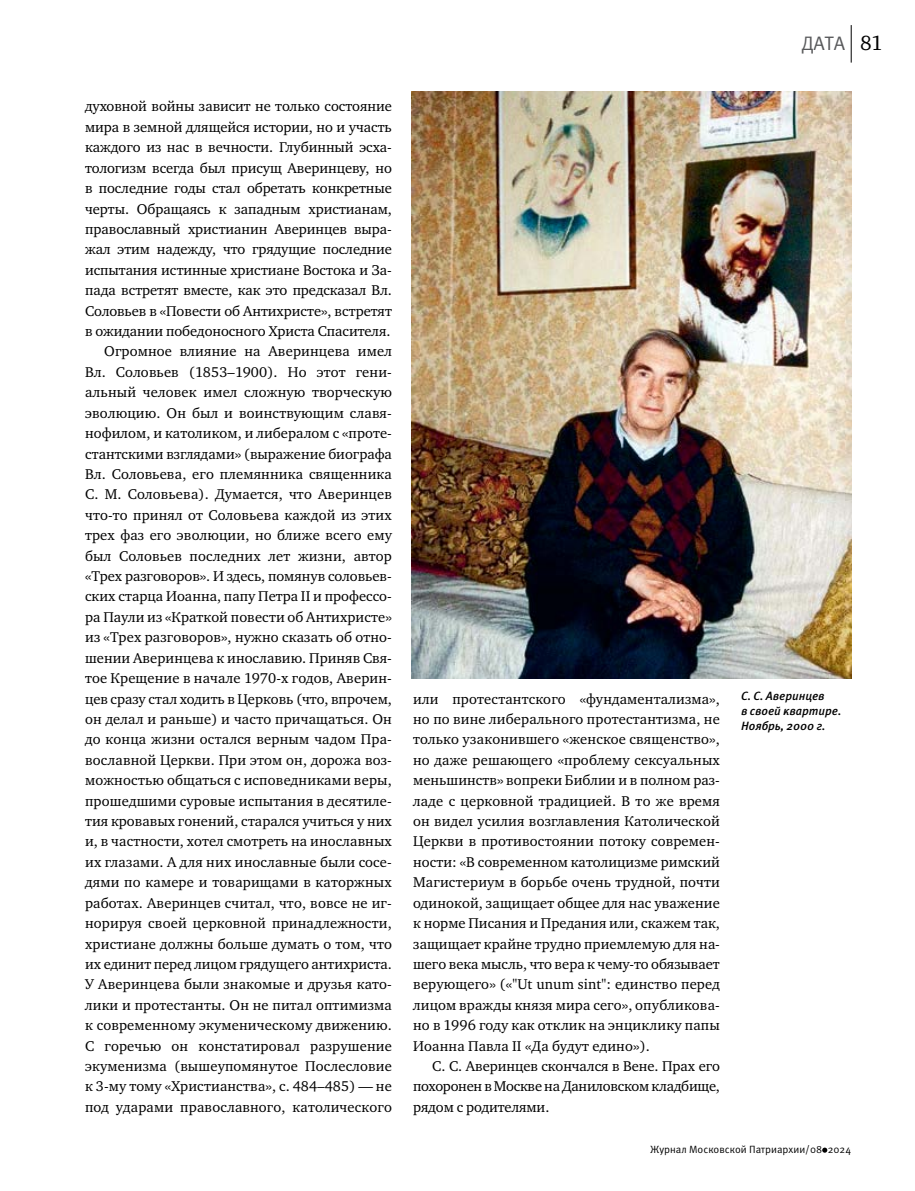
<style>
.page{position:relative;width:915px;height:1191px;background:#fff}
.page>*{position:absolute;margin:0;border:0;box-sizing:border-box;transform-origin:0 0}
.t1{font:19.5px "Meta Pro";color:#58595b}
.t2{font:14.55px/20.4px "Charter ITC";letter-spacing:.01em;color:#000;text-align:justify}
.t3{font:italic 500 12px/15px "Meta Pro";letter-spacing:-.005em;color:#000}
.t4{font:10.5px "Meta Pro";color:#000}
.s1{font-family:"Charter ITC";font-size:21px;color:#000}
</style>
<div class="page">
<svg style="left:822px;top:1147px;width:5px;height:5px"></svg>
<hr style="left:850px;top:25px;width:1px;height:38px;background:#000">
<img style="left:412px;top:91px;width:438px;height:587px">
<p class="t2" style="left:85px;top:96px;width:308px;text-align:right">духовной войны зависит не только состояние мира в земной длящейся истории, но и участь каждого из нас в вечности. Глубинный эсха&shy;тологизм всегда был присущ Аверинцеву, но в последние годы стал обретать конкретные черты. Обращаясь к западным христианам, православный христианин Аверинцев выра&shy;жал этим надежду, что грядущие последние испытания истинные христиане Востока и За&shy;пада встретят вместе, как это предсказал Вл.<br>Соловьев в «Повести об Антихристе», встретят в ожидании победоносного Христа Спасителя.<br>Огромное влияние на Аверинцева имел Вл. Соловьев (1853–1900). Но этот гени&shy;альный человек имел сложную творческую эволюцию. Он был и воинствующим славя&shy;нофилом, и католиком, и либералом с «проте&shy;стантскими взглядами» (выражение биографа Вл. Соловьева, его племянника священника С. М. Соловьева). Думается, что Аверинцев что-то принял от Соловьева каждой из этих трех фаз его эволюции, но ближе всего ему был Соловьев последних лет жизни, автор «Трех разговоров». И здесь, помянув соловьев&shy;ских старца Иоанна, папу Петра II и профессо&shy;ра Паули из «Краткой повести об Антихристе» из «Трех разговоров», нужно сказать об отно&shy;шении Аверинцева к инославию. Приняв Свя&shy;тое Крещение в начале 1970-х годов, Аверин&shy;цев сразу стал ходить в Церковь (что, впрочем, он делал и раньше) и часто причащаться. Он до конца жизни остался верным чадом Пра&shy;вославной Церкви. При этом он, дорожа воз&shy;можностью общаться с исповедниками веры, прошедшими суровые испытания в десятиле&shy;тия кровавых гонений, старался учиться у них и, в частности, хотел смотреть на инославных их глазами. А для них инославные были сосе&shy;дями по камере и товарищами в каторжных работах. Аверинцев считал, что, вовсе не иг&shy;норируя своей церковной принадлежности, христиане должны больше думать о том, что их единит перед лицом грядущего антихриста.<br>У Аверинцева были знакомые и друзья като&shy;лики и протестанты. Он не питал оптимизма к современному экуменическому движению.<br>С горечью он констатировал разрушение экуменизма (вышеупомянутое Послесловие к 3-му тому «Христианства», с. 484–485) — не под ударами православного, католического</p>
<h1 class="t1" style="left:801px;top:31px;width:83px">ДАТА <span class="s1">81</span></h1>
<p class="t2" style="left:413px;top:688px;width:308px">или протестантского «фундаментализма», но по вине либерального протестантизма, не только узаконившего «женское священство», но даже решающего «проблему сексуальных меньшинств» вопреки Библии и в полном раз&shy;ладе с церковной традицией. В то же время он видел усилия возглавления Католической Церкви в противостоянии потоку современ&shy;ности: «В современном католицизме римский Магистериум в борьбе очень трудной, почти одинокой, защищает общее для нас уважение к норме Писания и Предания или, скажем так, защищает крайне трудно приемлемую для на&shy;шего века мысль, что вера к чему-то обязывает верующего» («"Ut unum sint": единство перед лицом вражды князя мира сего», опубликова&shy;но в 1996 году как отклик на энциклику папы Иоанна Павла II «Да будут едино»).</p>
<p class="t2" style="left:413px;top:1055px;width:308px;text-indent:19px">С. С. Аверинцев скончался в Вене. Прах его похоронен в Москве на Даниловском кладбище, рядом с родителями.</p>
<p class="t3" style="left:741px;top:689px;width:102px">С. С. Аверинцев<br>в своей квартире.<br>Ноябрь, 2000 г.</p>
<p class="t4" style="left:649px;top:1142px;width:202px">Журнал Московской Патриархии/08 2024</p>
</div>
